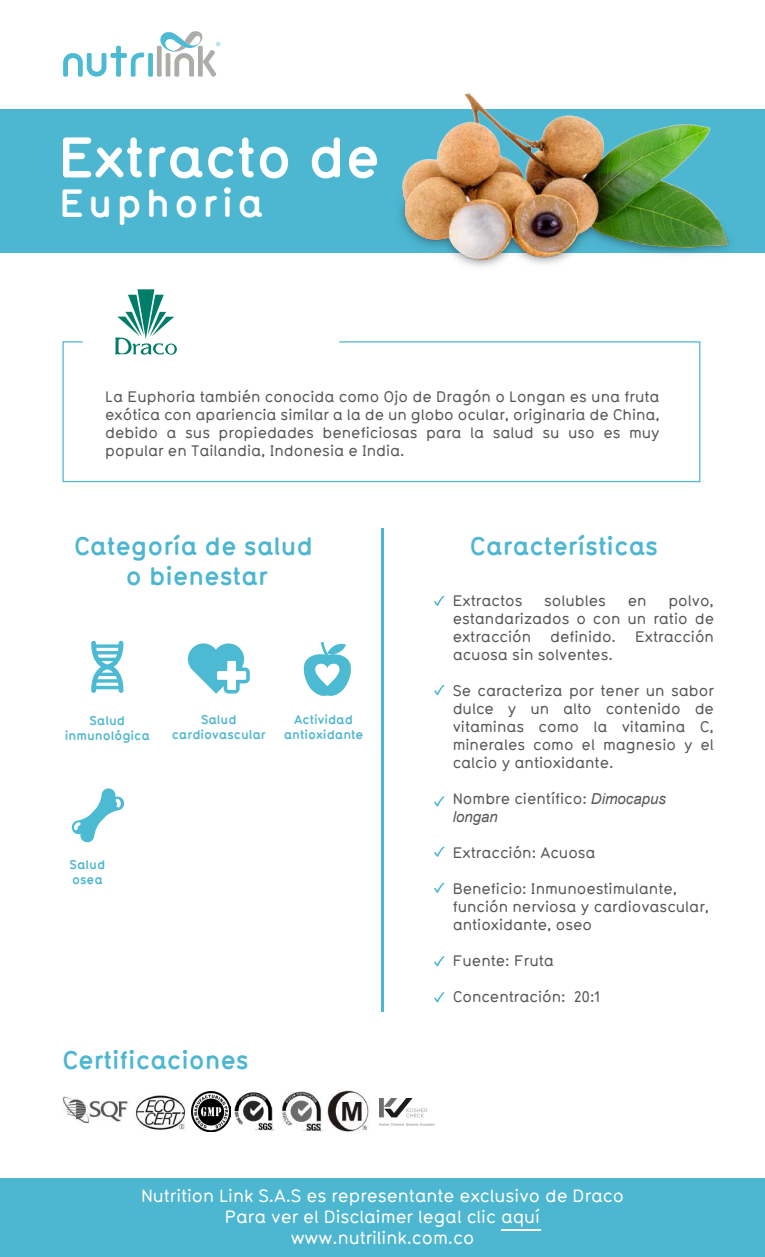
<style>
.page{position:relative;width:765px;height:1257px;background:#fff}
.page>*{position:absolute;margin:0;border:0;box-sizing:border-box;transform-origin:0 0}
.t1{font:700 56.25px "Typ 1451";color:#fff}
.t2{font:700 38.75px "Typ 1451";letter-spacing:.1em;color:#fff}
.t3{font:700 25px/30px "Typ 1451";color:#4db6d0;text-align:center}
.t4{font:500 17.5px/21px "Typ 1451";color:#fff;text-align:center}
.t5{font:500 15px/18px "Typ 1451";color:#575756;text-align:justify}
.t6{font:italic 15px "Arial";color:#575756}
.t7{font:700 12.5px/15px "Typ 1451";color:#4db6d0;text-align:center}
.s1{font-family:"Arial";font-weight:400;font-style:italic}
</style>
<div class="page">
<div style="left:0;top:109px;width:765px;height:144px;background:#4db6d0"></div>
<div style="left:148px;top:53px;width:5px;height:24px;background:#4dbad4;border-radius:2px"></div>
<svg style="left:63px;top:46px;width:81px;height:31px"></svg>
<svg style="left:157px;top:31px;width:63px;height:46px"></svg>
<hr style="left:381px;top:529px;width:3px;height:483px;background:#4db6d0">
<svg style="left:62px;top:341px;width:639px;height:142px"></svg>
<svg style="left:434px;top:596px;width:10px;height:10px"></svg>
<svg style="left:434px;top:685px;width:10px;height:10px"></svg>
<svg style="left:434px;top:956px;width:10px;height:10px"></svg>
<svg style="left:434px;top:992px;width:10px;height:10px"></svg>
<svg style="left:434px;top:796px;width:10px;height:10px"></svg>
<svg style="left:434px;top:847px;width:10px;height:10px"></svg>
<svg style="left:434px;top:883px;width:10px;height:10px"></svg>
<div style="left:0;top:1179px;width:765px;height:78px;background:#4db6d0"></div>
<hr style="left:501px;top:1230px;width:40px;height:1px;background:#fff">
<div style="left:165px;top:344px;width:12px;height:11px;background:#007d67;border-radius:50%"></div>
<svg style="left:115px;top:289px;width:60px;height:66px"></svg>
<img style="left:379px;top:1098px;width:56px;height:28px">
<img style="left:191px;top:1091px;width:84px;height:40px">
<img style="left:136px;top:1095px;width:49px;height:35px">
<img style="left:282px;top:1092px;width:40px;height:39px">
<img style="left:327px;top:1090px;width:42px;height:42px">
<img style="left:63px;top:1097px;width:65px;height:27px">
<svg style="left:91px;top:641px;width:32px;height:52px"></svg>
<img style="left:400px;top:93px;width:330px;height:174px">
<svg style="left:71px;top:788px;width:54px;height:55px"></svg>
<svg style="left:303px;top:642px;width:48px;height:54px"></svg>
<svg style="left:187px;top:643px;width:63px;height:51px"></svg>
<h1 class="t1" style="left:58px;top:118px;width:324px">Extracto de</h1>
<h2 class="t2" style="left:59px;top:175px;width:205px">Euphoria</h2>
<p class="t5" style="left:105px;top:387px;width:556px">La Euphoria también conocida como Ojo de Dragón o Longan es una fruta exótica con apariencia similar a la de un globo ocular, originaria de China, debido a sus propiedades beneficiosas para la salud su uso es muy popular en Tailandia, Indonesia e India.</p>
<h3 class="t3" style="left:74px;top:530px;width:241px">Categoría de salud o bienestar</h3>
<p class="t7" style="left:65px;top:712px;width:87px">Salud inmunológica</p>
<p class="t7" style="left:172px;top:712px;width:96px">Salud cardiovascular</p>
<p class="t7" style="left:284px;top:711px;width:81px">Actividad antioxidante</p>
<p class="t7" style="left:70px;top:857px;width:37px;text-align:left">Salud osea</p>
<h3 class="t3" style="left:62px;top:1044px;width:188px">Certificaciones</h3>
<h3 class="t3" style="left:470px;top:530px;width:190px">Características</h3>
<p class="t5" style="left:453px;top:591px;width:263px;text-indent:216px">polvo, estandarizados o con un ratio de extracción</p>
<p class="t5" style="left:453px;top:591px;width:71px">Extractos</p>
<p class="t5" style="left:544px;top:591px;width:63px">solubles</p>
<p class="t5" style="left:628px;top:591px;width:20px">en</p>
<p class="t5" style="left:550px;top:627px;width:67px">definido.</p>
<p class="t5" style="left:635px;top:627px;width:80px">Extracción</p>
<p class="t5" style="left:453px;top:645px;width:162px">acuosa sin solventes.</p>
<p class="t5" style="left:453px;top:681px;width:263px">Se caracteriza por tener un sabor dulce y un alto contenido de vitaminas como la vitamina C, minerales como el magnesio y el calcio y antioxidante.</p>
<p class="t5" style="left:453px;top:789px;width:215px">Nombre científico: <span class="s1">Dimocapus</span></p>
<p class="t6" style="left:453px;top:807px;width:47px">longan</p>
<p class="t5" style="left:453px;top:843px;width:144px">Extracción: Acuosa</p>
<p class="t5" style="left:453px;top:879px;width:258px;text-align:left">Beneficio: Inmunoestimulante, función nerviosa y cardiovascular, antioxidante, oseo</p>
<p class="t5" style="left:453px;top:951px;width:103px">Fuente: Fruta</p>
<p class="t5" style="left:453px;top:987px;width:149px">Concentración: 20:1</p>
<p class="t4" style="left:141px;top:1184px;width:484px">Nutrition Link S.A.S es representante exclusivo de Draco<br>Para ver el Disclaimer legal clic aquí www.nutrilink.com.co</p>
</div>
